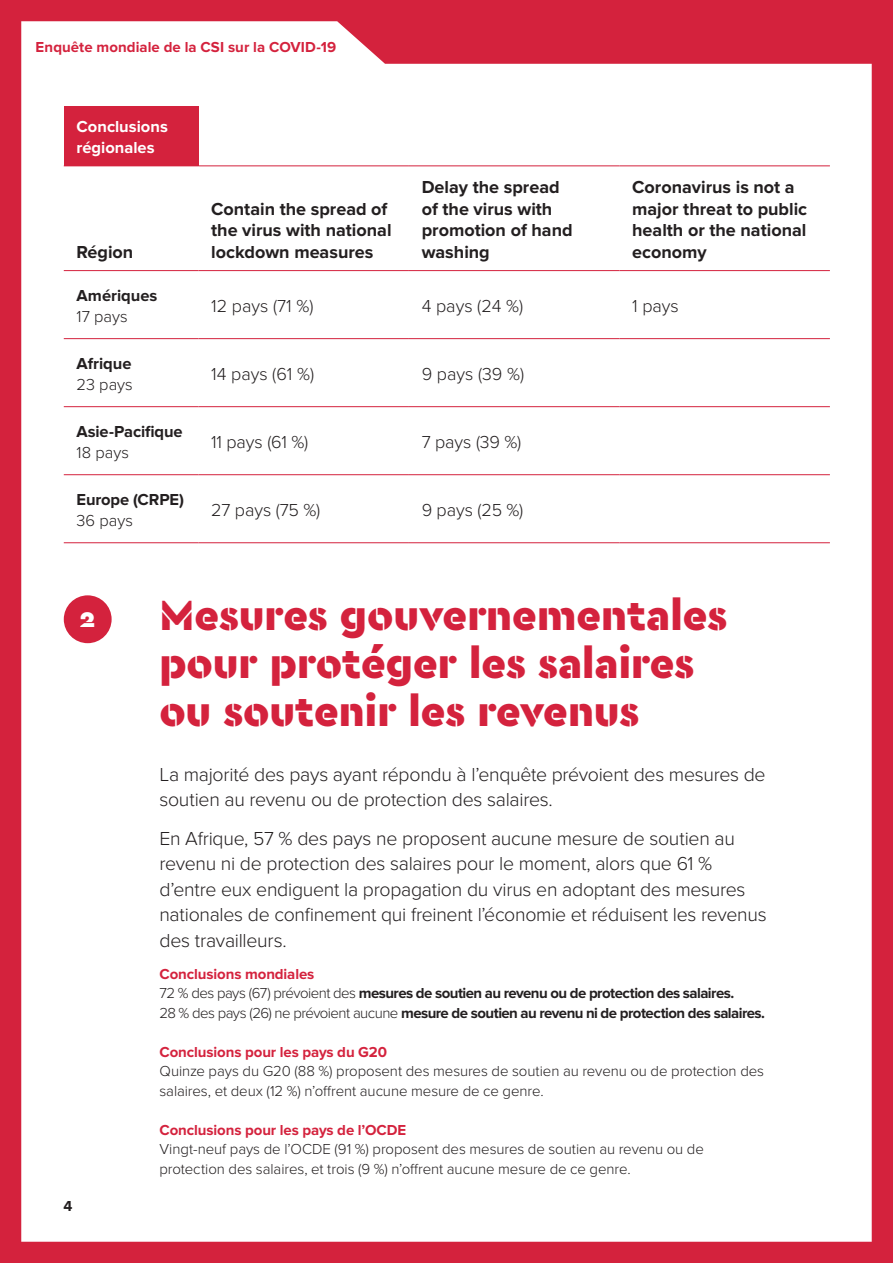
<style>
.page{position:relative;width:893px;height:1263px;background:#d4223d}
.page>*{position:absolute;margin:0;border:0;box-sizing:border-box;transform-origin:0 0}
.t1{font:900 43.5px/48px "Cera Stencil PRO";color:#d4223d}
.t2{font:900 27px "Cera Stencil PRO";color:#fff}
.t3{font:300 19.5px/25.5px "Proxima Nova";letter-spacing:-.015em;color:#231f20}
.t4{font:700 18px/21.6px "Proxima Nova";color:#231f20}
.t5{font:300 18px "Proxima Nova";color:#231f20}
.t6{font:700 16.5px "Proxima Nova";letter-spacing:-.005em;color:#231f20}
.t7{font:300 16.5px "Proxima Nova";letter-spacing:.005em;color:#231f20}
.t8{font:700 16.5px/21px "Proxima Nova";color:#fff}
.t9{font:300 15px/19.5px "Proxima Nova";letter-spacing:-.005em;color:#231f20}
.t10{font:700 15px "Proxima Nova";letter-spacing:-.035em;color:#231f20}
.t11{font:700 15px "Proxima Nova";letter-spacing:-.005em;color:#d4223d}
.s1{font-weight:300}
</style>
<div class="page">
<div style="left:21px;top:21px;width:851px;height:1221px;background:#fff"></div>
<div style="left:64px;top:106px;width:134px;height:60px;background:#d4223d"></div>
<hr style="left:64px;top:338px;width:134px;height:1px;background:#d4223d">
<hr style="left:198px;top:338px;width:211px;height:1px;background:#d4223d">
<hr style="left:409px;top:338px;width:210px;height:1px;background:#d4223d">
<hr style="left:619px;top:338px;width:211px;height:1px;background:#d4223d">
<hr style="left:64px;top:406px;width:134px;height:1px;background:#d4223d">
<hr style="left:198px;top:406px;width:211px;height:1px;background:#d4223d">
<hr style="left:409px;top:406px;width:210px;height:1px;background:#d4223d">
<hr style="left:619px;top:406px;width:211px;height:1px;background:#d4223d">
<hr style="left:64px;top:474px;width:134px;height:1px;background:#d4223d">
<hr style="left:198px;top:474px;width:211px;height:1px;background:#d4223d">
<hr style="left:409px;top:474px;width:210px;height:1px;background:#d4223d">
<hr style="left:619px;top:474px;width:211px;height:1px;background:#d4223d">
<hr style="left:64px;top:542px;width:134px;height:1px;background:#d4223d">
<hr style="left:198px;top:542px;width:211px;height:1px;background:#d4223d">
<hr style="left:409px;top:542px;width:210px;height:1px;background:#d4223d">
<hr style="left:619px;top:542px;width:211px;height:1px;background:#d4223d">
<hr style="left:198px;top:165px;width:211px;height:1px;background:#d4223d">
<hr style="left:409px;top:165px;width:210px;height:1px;background:#d4223d">
<hr style="left:619px;top:165px;width:211px;height:1px;background:#d4223d">
<hr style="left:64px;top:270px;width:134px;height:1px;background:#d4223d">
<hr style="left:198px;top:270px;width:211px;height:1px;background:#d4223d">
<hr style="left:409px;top:270px;width:210px;height:1px;background:#d4223d">
<hr style="left:619px;top:270px;width:211px;height:1px;background:#d4223d">
<div style="left:64px;top:595px;width:48px;height:48px;background:#d4223d;border-radius:50%"></div>
<p class="t11" style="left:36px;top:39px;width:302px">Enquête mondiale de la CSI sur la COVID-19</p>
<p class="t8" style="left:77px;top:116px;width:93px">Conclusions régionales</p>
<p class="t4" style="left:77px;top:241px;width:58px">Région</p>
<p class="t6" style="left:77px;top:286px;width:82px">Amériques</p>
<p class="t7" style="left:77px;top:307px;width:53px">17 pays</p>
<p class="t6" style="left:77px;top:354px;width:56px">Afrique</p>
<p class="t7" style="left:77px;top:375px;width:58px">23 pays</p>
<p class="t6" style="left:77px;top:422px;width:108px">Asie-Pacifique</p>
<p class="t7" style="left:77px;top:443px;width:54px">18 pays</p>
<p class="t6" style="left:77px;top:490px;width:109px">Europe (CRPE)</p>
<p class="t7" style="left:77px;top:511px;width:58px">36 pays</p>
<p class="t4" style="left:211px;top:198px;width:182px">Contain the spread of the virus with national lockdown measures</p>
<p class="t4" style="left:422px;top:177px;width:152px">Delay the spread of the virus with promotion of hand washing</p>
<p class="t4" style="left:632px;top:177px;width:177px">Coronavirus is not a major threat to public health or the national economy</p>
<p class="t5" style="left:211px;top:295px;width:104px">12 pays (71 %)</p>
<p class="t5" style="left:422px;top:295px;width:103px">4 pays (24 %)</p>
<p class="t5" style="left:632px;top:295px;width:48px">1 pays</p>
<p class="t5" style="left:211px;top:363px;width:104px">14 pays (61 %)</p>
<p class="t5" style="left:422px;top:363px;width:104px">9 pays (39 %)</p>
<p class="t5" style="left:211px;top:431px;width:99px">11 pays (61 %)</p>
<p class="t5" style="left:422px;top:431px;width:101px">7 pays (39 %)</p>
<p class="t5" style="left:211px;top:499px;width:111px">27 pays (75 %)</p>
<p class="t5" style="left:422px;top:499px;width:103px">9 pays (25 %)</p>
<p class="t2" style="left:80px;top:599px;width:18px">2</p>
<p class="t10" style="left:63px;top:1197px;width:10px">4</p>
<p class="t1" style="left:159px;top:590px;width:569px">Mesures gouvernementales pour protéger les salaires ou soutenir les revenus</p>
<p class="t3" style="left:159px;top:762px;width:608px">La majorité des pays ayant répondu à l’enquête prévoient des mesures de soutien au revenu ou de protection des salaires.</p>
<p class="t3" style="left:159px;top:826px;width:609px">En Afrique, 57 % des pays ne proposent aucune mesure de soutien au revenu ni de protection des salaires pour le moment, alors que 61 % d’entre eux endiguent la propagation du virus en adoptant des mesures nationales de confinement qui freinent l’économie et réduisent les revenus des travailleurs.</p>
<p class="t11" style="left:159px;top:965px;width:156px">Conclusions mondiales</p>
<p class="t10" style="left:159px;top:985px;width:576px"><span class="s1">72 % des pays (67) prévoient des</span> mesures de soutien au revenu ou de protection des salaires.</p>
<p class="t10" style="left:159px;top:1004px;width:607px"><span class="s1">28 % des pays (26) ne prévoient aucune</span> mesure de soutien au revenu ni de protection des salaires.</p>
<p class="t11" style="left:159px;top:1043px;width:229px">Conclusions pour les pays du G20</p>
<p class="t9" style="left:159px;top:1062px;width:606px">Quinze pays du G20 (88 %) proposent des mesures de soutien au revenu ou de protection des salaires, et deux (12 %) n’offrent aucune mesure de ce genre.</p>
<p class="t11" style="left:159px;top:1121px;width:248px">Conclusions pour les pays de l’OCDE</p>
<p class="t9" style="left:159px;top:1140px;width:546px">Vingt-neuf pays de l’OCDE (91 %) proposent des mesures de soutien au revenu ou de protection des salaires, et trois (9 %) n’offrent aucune mesure de ce genre.</p>
</div>
